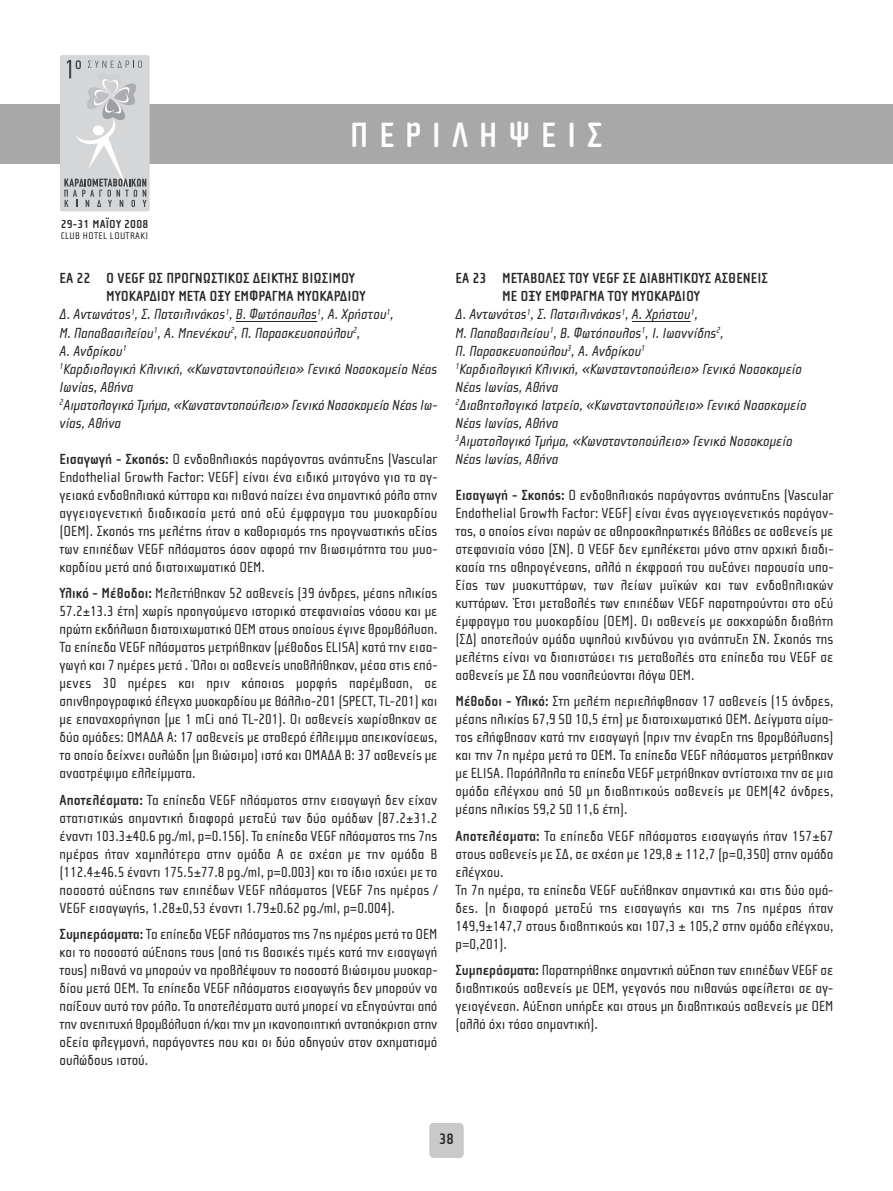
<style>
.page{position:relative;width:893px;height:1191px;background:#fff}
.page>*{position:absolute;margin:0;border:0;box-sizing:border-box;transform-origin:0 0}
.t1{font:700 36px "Cholla Sans Gr";letter-spacing:.285em;color:#fff}
.t2{font:700 15.6px "Cholla Sans Gr";color:#272627}
.t3{font:15px/18px "Cholla Sans Gr";color:#272627;text-align:justify}
.t4{font:italic 15px "Cholla Sans Gr";color:#272627}
.t5{font:700 15px "Cholla Sans Gr";color:#272627}
.t6{font:700 11.85px "Cholla Sans Gr";letter-spacing:.015em;color:#272627;scale:1.04 1}
.t7{font:9.9px "Cholla Sans Gr";letter-spacing:.035em;color:#272627;scale:1.04 1}
.s1{font-weight:700}
</style>
<div class="page">
<hr style="left:236px;top:321px;width:81px;height:1px;background:#272627">
<hr style="left:632px;top:321px;width:59px;height:1px;background:#272627">
<div style="left:429px;top:1123px;width:35px;height:35px;background:#c9c9c9;border-radius:4px"></div>
<div style="left:0;top:104px;width:893px;height:59px;background:#a9a8a9"></div>
<svg style="left:60px;top:55px;width:90px;height:156px;background:#cccdcf"></svg>
<p class="t6" style="left:61px;top:217px;width:86px">29-31 ΜΑΪΟΥ 2008</p>
<p class="t7" style="left:61px;top:231px;width:86px">CLUB HOTEL LOUTRAKI</p>
<h1 class="t1" style="left:350px;top:115px;width:254px">ΠΕΡΙΛΗΨΕΙΣ</h1>
<p class="t5" style="left:60px;top:270px;width:297px">ΕΑ 22 Ο VEGF ΩΣ ΠΡΟΓΝΩΣΤΙΚΟΣ ∆ΕΙΚΤΗΣ ΒΙΩΣΙΜΟΥ</p>
<p class="t5" style="left:106px;top:288px;width:261px">ΜΥΟΚΑΡ∆ΙΟΥ ΜΕΤΑ ΟΞΥ ΕΜΦΡΑΓΜΑ ΜΥΟΚΑΡ∆ΙΟΥ</p>
<p class="t4" style="left:60px;top:306px;width:336px">∆. Αντωνάτος<sup>1</sup>, Σ. Πατσιλινάκος<sup>1</sup>, Β. Φωτόπουλος<sup>1</sup>, Α. Χρήστου<sup>1</sup>,</p>
<p class="t4" style="left:60px;top:324px;width:303px">Μ. Παπαβασιλείου<sup>1</sup>, Α. Μπενέκου<sup>2</sup>, Π. Παρασκευοπούλου<sup>2</sup>,</p>
<p class="t4" style="left:60px;top:342px;width:69px">Α. Ανδρίκου<sup>1</sup></p>
<p class="t4" style="left:60px;top:360px;width:379px"><sup>1</sup>Καρδιολογική Κλινική, «Κωνσταντοπούλειο» Γενικό Νοσοκοµείο Νέας</p>
<p class="t4" style="left:60px;top:378px;width:75px">Ιωνίας, Αθήνα</p>
<p class="t4" style="left:60px;top:396px;width:379px"><sup>2</sup>Αιµατολογικό Τµήµα, «Κωνσταντοπούλειο» Γενικό Νοσοκοµείο Νέας Ιω-</p>
<p class="t4" style="left:60px;top:414px;width:63px">νίας, Αθήνα</p>
<p class="t3" style="left:60px;top:450px;width:379px"><span class="s1">Εισαγωγή - Σκοπός:</span> Ο ενδοθηλιακός παράγοντας ανάπτυξης (Vascular Endothelial Growth Factor: VEGF) είναι ένα ειδικό µιτογόνο για τα αγ&shy;γειακά ενδοθηλιακά κύτταρα και πιθανά παίζει ένα σηµαντικό ρόλο στην αγγειογενετική διαδικασία µετά από οξύ έµφραγµα του µυοκαρδίου (ΟΕΜ). Σκοπός της µελέτης ήταν ο καθορισµός της προγνωστικής αξίας των επιπέδων VEGF πλάσµατος όσον αφορά την βιωσιµότητα του µυο&shy;καρδίου µετά από διατοιχωµατικό ΟΕΜ.</p>
<p class="t3" style="left:60px;top:584px;width:379px"><span class="s1">Υλικό - Μέθοδοι:</span> Μελετήθηκαν 52 ασθενείς (39 άνδρες, µέσης ηλικίας 57.2±13.3 έτη) χωρίς προηγούµενο ιστορικό στεφανιαίας νόσου και µε πρώτη εκδήλωση διατοιχωµατικό ΟΕΜ στους οποίους έγινε θροµβόλυση.<br>Τα επίπεδα VEGF πλάσµατος µετρήθηκαν (µέθοδος ELISA) κατά την εισα&shy;γωγή και 7 ηµέρες µετά . Όλοι οι ασθενείς υποβλήθηκαν, µέσα στις επό&shy;µενες 30 ηµέρες και πριν κάποιας µορφής παρέµβαση, σε σπινθηρογραφικό έλεγχο µυοκαρδίου µε θάλλιο-201 (SPECT, TL-201) και µε επαναχορήγηση (µε 1 mCi από TL-201). Οι ασθενείς χωρίσθηκαν σε δύο οµάδες: ΟΜΑ∆Α Α: 17 ασθενείς µε σταθερό έλλειµµα απεικονίσεως, το οποίο δείχνει ουλώδη (µη βιώσιµο) ιστό και ΟΜΑ∆Α Β: 37 ασθενείς µε αναστρέψιµα ελλείµµατα.</p>
<p class="t3" style="left:60px;top:791px;width:379px"><span class="s1">Αποτελέσµατα:</span> Τα επίπεδα VEGF πλάσµατος στην εισαγωγή δεν είχαν στατιστικώς σηµαντική διαφορά µεταξύ των δύο οµάδων (87.2±31.2 έναντι 103.3±40.6 pg./ml, p=0.156). Τα επίπεδα VEGF πλάσµατος της 7ης ηµέρας ήταν χαµηλότερα στην οµάδα Α σε σχέση µε την οµάδα Β (112.4±46.5 έναντι 175.5±77.8 pg./ml, p=0.003) και το ίδιο ισχύει µε το ποσοστό αύξησης των επιπέδων VEGF πλάσµατος (VEGF 7ης ηµέρας / VEGF εισαγωγής, 1.28±0,53 έναντι 1.79±0.62 pg./ml, p=0.004).</p>
<p class="t3" style="left:60px;top:925px;width:379px"><span class="s1">Συµπεράσµατα:</span> Τα επίπεδα VEGF πλάσµατος της 7ης ηµέρας µετά το ΟΕΜ και το ποσοστό αύξησης τους (από τις βασικές τιµές κατά την εισαγωγή τους) πιθανά να µπορούν να προβλέψουν το ποσοστό βιώσιµου µυοκαρ&shy;δίου µετά ΟΕΜ. Τα επίπεδα VEGF πλάσµατος εισαγωγής δεν µπορούν να παίξουν αυτό τον ρόλο. Τα αποτελέσµατα αυτά µπορεί να εξηγούνται από την ανεπιτυχή θροµβόλυση ή/και την µη ικανοποιητική ανταπόκριση στην οξεία φλεγµονή, παράγοντες που και οι δύο οδηγούν στον σχηµατισµό ουλώδους ιστού.</p>
<p class="t5" style="left:455px;top:270px;width:314px">ΕΑ 23 ΜΕΤΑΒΟΛΕΣ ΤΟΥ VEGF ΣΕ ∆ΙΑΒΗΤΙΚΟΥΣ ΑΣΘΕΝΕΙΣ</p>
<p class="t5" style="left:502px;top:288px;width:199px">ΜΕ ΟΞΥ ΕΜΦΡΑΓΜΑ ΤΟΥ ΜΥΟΚΑΡ∆ΙΟΥ</p>
<p class="t4" style="left:455px;top:306px;width:244px">∆. Αντωνάτος<sup>1</sup>, Σ. Πατσιλινάκος<sup>1</sup>, Α. Χρήστου<sup>1</sup>,</p>
<p class="t4" style="left:455px;top:324px;width:270px">Μ. Παπαβασιλείου<sup>1</sup>, Β. Φωτόπουλος<sup>1</sup>, Ι. Ιωαννίδης<sup>2</sup>,</p>
<p class="t4" style="left:455px;top:342px;width:191px">Π. Παρασκευοπούλου<sup>3</sup>, Α. Ανδρίκου<sup>1</sup></p>
<p class="t4" style="left:455px;top:360px;width:348px"><sup>1</sup>Καρδιολογική Κλινική, «Κωνσταντοπούλειο» Γενικό Νοσοκοµείο</p>
<p class="t4" style="left:455px;top:378px;width:104px">Νέας Ιωνίας, Αθήνα</p>
<p class="t4" style="left:455px;top:396px;width:353px"><sup>2</sup>∆ιαβητολογικό Ιατρείο, «Κωνσταντοπούλειο» Γενικό Νοσοκοµείο</p>
<p class="t4" style="left:455px;top:414px;width:104px">Νέας Ιωνίας, Αθήνα</p>
<p class="t4" style="left:455px;top:432px;width:339px"><sup>3</sup>Αιµατολογικό Τµήµα, «Κωνσταντοπούλειο» Γενικό Νοσοκοµείο</p>
<p class="t4" style="left:455px;top:450px;width:104px">Νέας Ιωνίας, Αθήνα</p>
<p class="t3" style="left:455px;top:486px;width:379px"><span class="s1">Εισαγωγή - Σκοπός:</span> Ο ενδοθηλιακός παράγοντας ανάπτυξης (Vascular Endothelial Growth Factor: VEGF) είναι ένας αγγειογενετικός παράγον&shy;τας, ο οποίος είναι παρών σε αθηροσκληρωτικές βλάβες σε ασθενείς µε στεφανιαία νόσο (ΣΝ). Ο VEGF δεν εµπλέκεται µόνο στην αρχική διαδι&shy;κασία της αθηρογένεσης, αλλά η έκφρασή του αυξάνει παρουσία υπο&shy;ξίας των µυοκυττάρων, των λείων µυϊκών και των ενδοθηλιακών κυττάρων. Έτσι µεταβολές των επιπέδων VEGF παρατηρούνται στο οξύ έµφραγµα του µυοκαρδίου (ΟΕΜ). Οι ασθενείς µε σακχαρώδη διαβήτη (Σ∆) αποτελούν οµάδα υψηλού κινδύνου για ανάπτυξη ΣΝ. Σκοπός της µελέτης είναι να διαπιστώσει τις µεταβολές στα επίπεδα του VEGF σε ασθενείς µε Σ∆ που νοσηλεύονται λόγω ΟΕΜ.</p>
<p class="t3" style="left:455px;top:692px;width:379px"><span class="s1">Μέθοδοι - Υλικό:</span> Στη µελέτη περιελήφθησαν 17 ασθενείς (15 άνδρες, µέσης ηλικίας 67,9 SD 10,5 έτη) µε διατοιχωµατικό ΟΕΜ. ∆είγµατα αίµα&shy;τος ελήφθησαν κατά την εισαγωγή (πριν την έναρξη της θροµβόλυσης) και την 7η ηµέρα µετά το ΟΕΜ. Τα επίπεδα VEGF πλάσµατος µετρήθηκαν µε ELISA. Παράλληλα τα επίπεδα VEGF µετρήθηκαν αντίστοιχα την σε µια οµάδα ελέγχου από 50 µη διαβητικούς ασθενείς µε ΟΕΜ(42 άνδρες, µέσης ηλικίας 59,2 SD 11,6 έτη).</p>
<p class="t3" style="left:455px;top:827px;width:379px;text-align:left"><span class="s1">Αποτελέσµατα:</span> Τα επίπεδα VEGF πλάσµατος εισαγωγής ήταν 157±67 στους ασθενείς µε Σ∆, σε σχέση µε 129,8 ± 112,7 (p=0,350) στην οµάδα ελέγχου.<br>Τη 7η ηµέρα, τα επίπεδα VEGF αυξήθηκαν σηµαντικά και στις δύο οµά&shy;δες. (η διαφορά µεταξύ της εισαγωγής και της 7ης ηµέρας ήταν 149,9±147,7 στους διαβητικούς και 107,3 ± 105,2 στην οµάδα ελέγχου, p=0,201).</p>
<p class="t3" style="left:455px;top:961px;width:379px"><span class="s1">Συµπεράσµατα:</span> Παρατηρήθηκε σηµαντική αύξηση των επιπέδων VEGF σε διαβητικούς ασθενείς µε ΟΕΜ, γεγονός που πιθανώς οφείλεται σε αγ&shy;γειογένεση. Αύξηση υπήρξε και στους µη διαβητικούς ασθενείς µε ΟΕΜ (αλλά όχι τόσο σηµαντική).</p>
<p class="t2" style="left:439px;top:1130px;width:16px">38</p>
</div>
